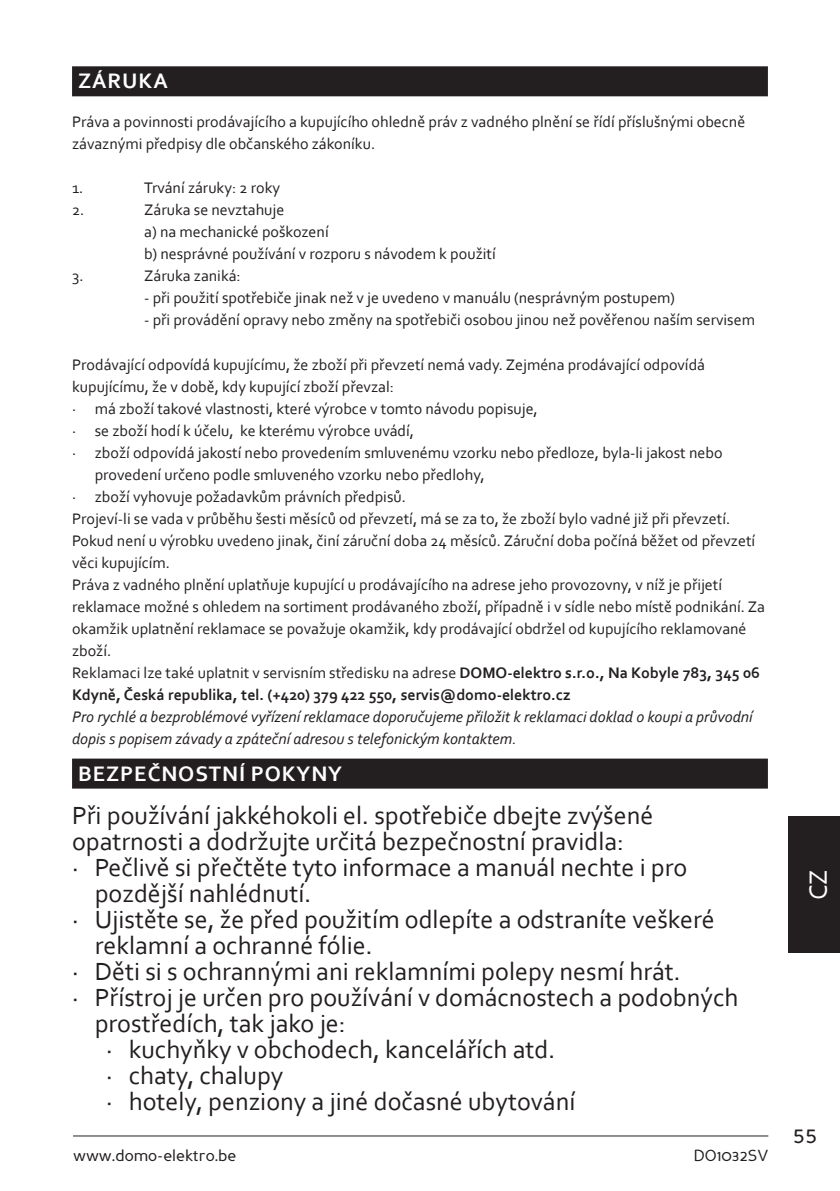
<style>
.page{position:relative;width:840px;height:1191px;background:#fff}
.page>*{position:absolute;margin:0;border:0;box-sizing:border-box;transform-origin:0 0}
.t1{font:26px "Corbel";color:#231f20}
.t2{font:26px "Corbel";color:#fff}
.t3{font:24px "Perspective Sans";color:#231f20}
.t4{font:700 22px "Corbel";letter-spacing:.04em;color:#fff}
.t5{font:16px/22px "Corbel";color:#231f20}
.t6{font:italic 16px/22px "Corbel";color:#231f20}
.t7{font:700 16px "Corbel";color:#231f20}
.t8{font:16px "Perspective Sans";color:#231f20}
.s1{font-weight:700}
</style>
<div class="page">
<hr style="left:73px;top:1135px;width:694px;height:1px;background:#231f20">
<div style="left:788px;top:816px;width:51px;height:136px;background:#231f20"></div>
<div style="left:72px;top:66px;width:695px;height:30px;background:#231f20"></div>
<div style="left:72px;top:758px;width:695px;height:30px;background:#231f20"></div>
<h3 class="t4" style="left:78px;top:67px;width:91px">ZÁRUKA</h3>
<p class="t5" style="left:72px;top:111px;width:674px">Práva a povinnosti prodávajícího a kupujícího ohledně práv z vadného plnění se řídí příslušnými obecně závaznými předpisy dle občanského zákoníku.</p>
<p class="t5" style="left:72px;top:177px;width:13px">1.</p>
<p class="t5" style="left:144px;top:177px;width:137px">Trvání záruky: 2 roky</p>
<p class="t5" style="left:72px;top:199px;width:14px">2.</p>
<p class="t5" style="left:144px;top:199px;width:353px">Záruka se nevztahuje<br>a) na mechanické poškození<br>b) nesprávné používání v rozporu s návodem k použití</p>
<p class="t5" style="left:72px;top:265px;width:13px">3.</p>
<p class="t5" style="left:144px;top:265px;width:98px">Záruka zaniká:</p>
<p class="t5" style="left:144px;top:287px;width:532px">- při použití spotřebiče jinak než v je uvedeno v manuálu (nesprávným postupem)</p>
<p class="t5" style="left:144px;top:309px;width:612px">- při provádění opravy nebo změny na spotřebiči osobou jinou než pověřenou naším servisem</p>
<p class="t5" style="left:72px;top:353px;width:634px">Prodávající odpovídá kupujícímu, že zboží při převzetí nemá vady. Zejména prodávající odpovídá</p>
<p class="t5" style="left:72px;top:375px;width:323px">kupujícímu, že v době, kdy kupující zboží převzal:</p>
<p class="t5" style="left:72px;top:397px;width:467px">· má zboží takové vlastnosti, které výrobce v tomto návodu popisuje,</p>
<p class="t5" style="left:72px;top:419px;width:343px">· se zboží hodí k účelu, ke kterému výrobce uvádí,</p>
<p class="t5" style="left:72px;top:441px;width:651px">· zboží odpovídá jakostí nebo provedením smluvenému vzorku nebo předloze, byla-li jakost nebo</p>
<p class="t5" style="left:95px;top:463px;width:391px">provedení určeno podle smluveného vzorku nebo předlohy,</p>
<p class="t5" style="left:72px;top:485px;width:335px">· zboží vyhovuje požadavkům právních předpisů.</p>
<p class="t5" style="left:72px;top:507px;width:659px">Projeví-li se vada v průběhu šesti měsíců od převzetí, má se za to, že zboží bylo vadné již při převzetí.</p>
<p class="t5" style="left:72px;top:529px;width:684px">Pokud není u výrobku uvedeno jinak, činí záruční doba 24 měsíců. Záruční doba počíná běžet od převzetí</p>
<p class="t5" style="left:72px;top:551px;width:99px">věci kupujícím.</p>
<p class="t5" style="left:72px;top:573px;width:651px">Práva z vadného plnění uplatňuje kupující u prodávajícího na adrese jeho provozovny, v níž je přijetí</p>
<p class="t5" style="left:72px;top:595px;width:694px">reklamace možné s ohledem na sortiment prodávaného zboží, případně i v sídle nebo místě podnikání. Za</p>
<p class="t5" style="left:72px;top:617px;width:675px">okamžik uplatnění reklamace se považuje okamžik, kdy prodávající obdržel od kupujícího reklamované</p>
<p class="t5" style="left:72px;top:639px;width:41px">zboží.</p>
<p class="t5" style="left:72px;top:661px;width:689px">Reklamaci lze také uplatnit v servisním středisku na adrese <span class="s1">DOMO-elektro s.r.o., Na Kobyle 783, 345 06</span></p>
<p class="t7" style="left:72px;top:684px;width:499px">Kdyně, Česká republika, tel. (+420) 379 422 550, servis@domo-elektro.cz</p>
<p class="t6" style="left:72px;top:705px;width:681px">Pro rychlé a bezproblémové vyřízení reklamace doporučujeme přiložit k reklamaci doklad o koupi a průvodní dopis s popisem závady a zpáteční adresou s telefonickým kontaktem.</p>
<h3 class="t4" style="left:78px;top:759px;width:265px">BEZPEČNOSTNÍ POKYNY</h3>
<h1 class="t1" style="left:72px;top:799px;width:582px">Při používání jakkéhokoli el. spotřebiče dbejte zvýšené</h1>
<h1 class="t1" style="left:72px;top:825px;width:553px">opatrnosti a dodržujte určitá bezpečnostní pravidla:</h1>
<h1 class="t1" style="left:72px;top:851px;width:616px">· Pečlivě si přečtěte tyto informace a manuál nechte i pro</h1>
<h1 class="t1" style="left:95px;top:877px;width:218px">pozdější nahlédnutí.</h1>
<h1 class="t1" style="left:72px;top:903px;width:643px">· Ujistěte se, že před použitím odlepíte a odstraníte veškeré</h1>
<h1 class="t1" style="left:95px;top:929px;width:279px">reklamní a ochranné fólie.</h1>
<h1 class="t1" style="left:72px;top:955px;width:609px">· Děti si s ochrannými ani reklamními polepy nesmí hrát.</h1>
<h1 class="t1" style="left:72px;top:981px;width:667px">· Přístroj je určen pro používání v domácnostech a podobných</h1>
<h1 class="t1" style="left:95px;top:1007px;width:252px">prostředích, tak jako je:</h1>
<h1 class="t1" style="left:106px;top:1033px;width:450px">· kuchyňky v obchodech, kancelářích atd.</h1>
<h1 class="t1" style="left:106px;top:1059px;width:179px">· chaty, chalupy</h1>
<h1 class="t1" style="left:106px;top:1085px;width:470px">· hotely, penziony a jiné dočasné ubytování</h1>
<p class="t8" style="left:73px;top:1146px;width:165px">www.domo-elektro.be</p>
<p class="t8" style="left:693px;top:1146px;width:76px">DO1032SV</p>
<h1 class="t2" style="left:801px;top:900px;width:32px;rotate:-90deg">CZ</h1>
<h2 class="t3" style="left:792px;top:1120px;width:26px">55</h2>
</div>
